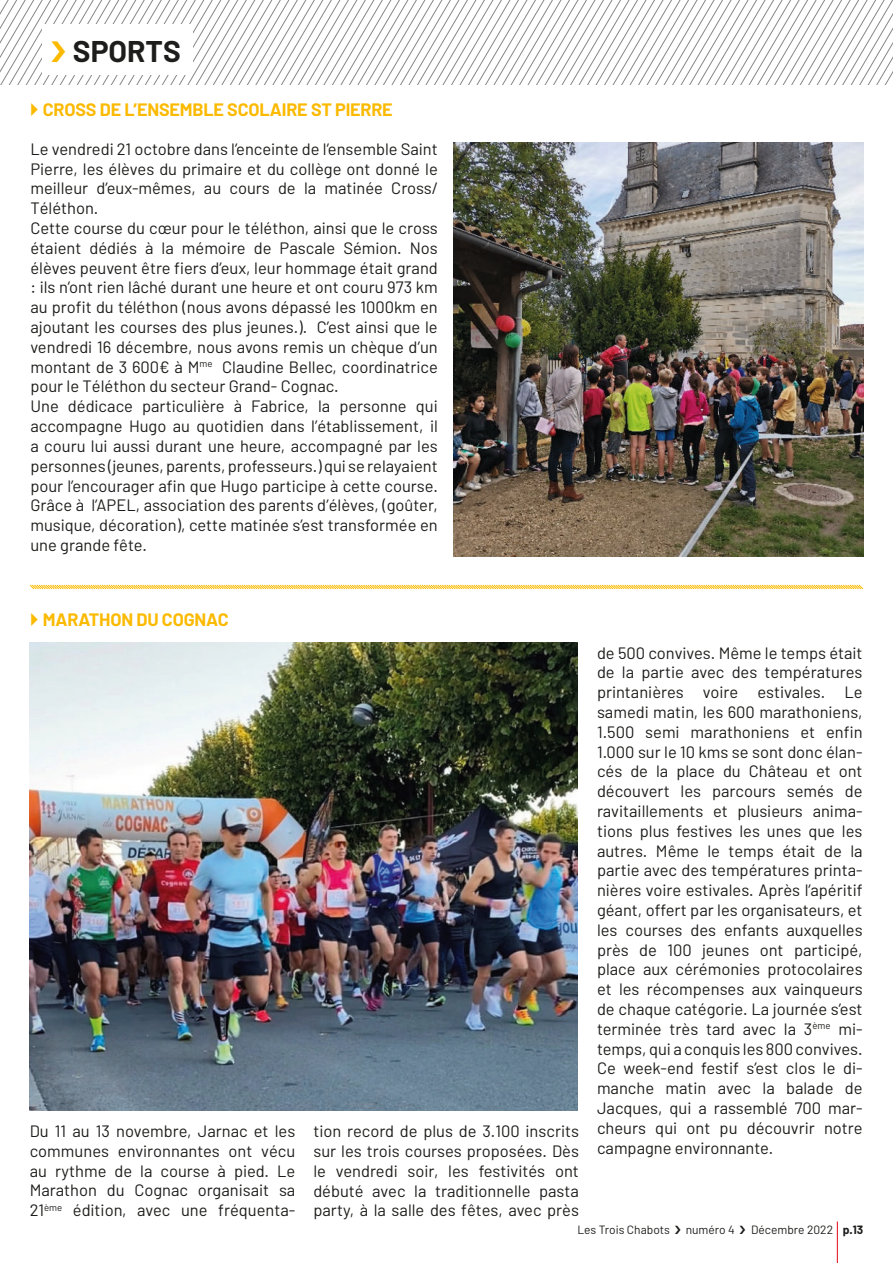
<style>
.page{position:relative;width:893px;height:1263px;background:#fff}
.page>*{position:absolute;margin:0;border:0;box-sizing:border-box;transform-origin:0 0}
.t1{font:700 30px "Barlow";color:#1d1d1b}
.t2{font:700 18px "Barlow";letter-spacing:-.01em;color:#fbba00}
.t3{font:16.5px/19.8px "Barlow";color:#1d1d1b;text-align:justify}
.t4{font:12px "Barlow";color:#1d1d1b}
.s1{font-weight:700}
</style>
<div class="page">
<hr style="left:837px;top:1221px;width:1px;height:42px;background:#e30614">
<img style="left:453px;top:143px;width:410px;height:414px">
<svg style="left:29px;top:584px;width:835px;height:6px"></svg>
<img style="left:29px;top:642px;width:548px;height:468px">
<svg style="left:0;top:0;width:893px;height:85px"></svg>
<h1 class="t1" style="left:73px;top:32px;width:109px">SPORTS</h1>
<p class="t2" style="left:43px;top:98px;width:351px">CROSS DE L’ENSEMBLE SCOLAIRE ST PIERRE</p>
<p class="t3" style="left:30px;top:139px;width:409px;text-align:left">Le vendredi 21 octobre dans l’enceinte de l’ensemble Saint Pierre, les élèves du primaire et du collège ont donné le meilleur d’eux-mêmes, au cours de la matinée Cross/ Téléthon.<br>Cette course du cœur pour le téléthon, ainsi que le cross étaient dédiés à la mémoire de Pascale Sémion. Nos élèves peuvent être fiers d’eux, leur hommage était grand : ils n’ont rien lâché durant une heure et ont couru 973 km au profit du téléthon (nous avons dépassé les 1000km en ajoutant les courses des plus jeunes.). C’est ainsi que le vendredi 16 décembre, nous avons remis un chèque d’un montant de 3 600€ à M<sup>me</sup> Claudine Bellec, coordinatrice pour le Téléthon du secteur Grand- Cognac.<br>Une dédicace particulière à Fabrice, la personne qui accompagne Hugo au quotidien dans l’établissement, il a couru lui aussi durant une heure, accompagné par les personnes (jeunes, parents, professeurs.) qui se relayaient pour l’encourager afin que Hugo participe à cette course.<br>Grâce à l’APEL, association des parents d’élèves, (goûter, musique, décoration), cette matinée s’est transformée en une grande fête.</p>
<p class="t2" style="left:43px;top:608px;width:187px">MARATHON DU COGNAC</p>
<p class="t3" style="left:30px;top:1121px;width:267px">Du 11 au 13 novembre, Jarnac et les communes environnantes ont vécu au rythme de la course à pied. Le Marathon du Cognac organisait sa 21<sup>ème</sup> édition, avec une fréquenta-</p>
<p class="t3" style="left:313px;top:1121px;width:267px">tion record de plus de 3.100 inscrits sur les trois courses proposées. Dès le vendredi soir, les festivités ont débuté avec la traditionnelle pasta party, à la salle des fêtes, avec près</p>
<p class="t3" style="left:597px;top:642px;width:267px">de 500 convives. Même le temps était de la partie avec des températures printanières voire estivales. Le samedi matin, les 600 marathoniens, 1.500 semi marathoniens et enfin 1.000 sur le 10 kms se sont donc élan&shy;cés de la place du Château et ont découvert les parcours semés de ravitaillements et plusieurs anima&shy;tions plus festives les unes que les autres. Même le temps était de la partie avec des températures printa&shy;nières voire estivales. Après l’apéritif géant, offert par les organisateurs, et les courses des enfants auxquelles près de 100 jeunes ont participé, place aux cérémonies protocolaires et les récompenses aux vainqueurs de chaque catégorie. La journée s’est terminée très tard avec la 3<sup>ème</sup> mi&shy;temps, qui a conquis les 800 convives.<br>Ce week-end festif s’est clos le di&shy;manche matin avec la balade de Jacques, qui a rassemblé 700 mar&shy;cheurs qui ont pu découvrir notre campagne environnante.</p>
<p class="t4" style="left:577px;top:1222px;width:94px">Les Trois Chabots</p>
<p class="t4" style="left:686px;top:1222px;width:51px">numéro 4</p>
<p class="t4" style="left:751px;top:1222px;width:114px">Décembre 2022 <span class="s1">p.13</span></p>
</div>
